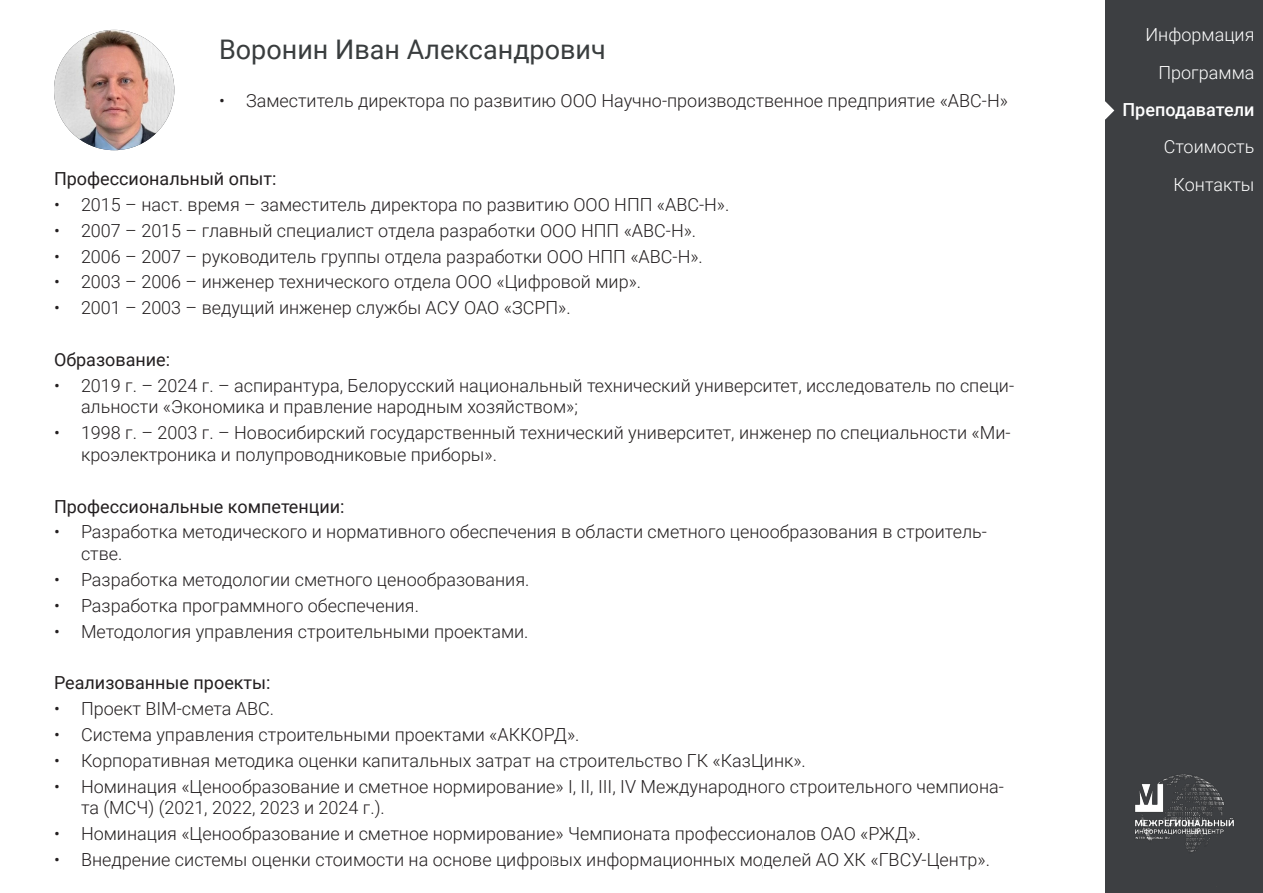
<style>
.page{position:relative;width:1263px;height:893px;background:#fff}
.page>*{position:absolute;margin:0;border:0;box-sizing:border-box;transform-origin:0 0}
.Стиль_абзаца_2{font:27px "Roboto";color:#393d3e}
.t1{font:300 18px/21.6px "Roboto";color:#231f20}
.Стиль_абзаца_2-2{font:18px "Roboto";color:#231f20}
.t2{font:300 18px/37.3px "Roboto";color:#fff;text-align:center}
.t3{font:500 18px "Roboto";color:#fff}
</style>
<div class="page">
<div style="left:1105px;top:0;width:158px;height:893px;background:#3d3f42"></div>
<svg style="left:1105px;top:101px;width:9px;height:19px"></svg>
<img style="left:1135px;top:774px;width:99px;height:78px">
<img style="left:1216px;top:836px;width:1px;height:16px">
<div style="left:552px;top:846px;width:212px;height:36px;border:1px solid #fff;border-radius:9px"></div>
<img style="left:54px;top:30px;width:120px;height:120px;border-radius:60px">
<p class="Стиль_абзаца_2" style="left:219px;top:31px;width:388px">Воронин Иван Александрович</p>
<p class="t1" style="left:219px;top:89px;width:790px">• Заместитель директора по развитию ООО Научно-производственное предприятие «АВС-Н»</p>
<p class="Стиль_абзаца_2-2" style="left:54px;top:166px;width:224px">Профессиональный опыт:</p>
<p class="t1" style="left:54px;top:193px;width:677px">• 2015 – наст. время – заместитель директора по развитию ООО НПП «АВС-Н».</p>
<p class="t1" style="left:54px;top:219px;width:644px">• 2007 – 2015 – главный специалист отдела разработки ООО НПП «АВС-Н».</p>
<p class="t1" style="left:54px;top:245px;width:650px">• 2006 – 2007 – руководитель группы отдела разработки ООО НПП «АВС-Н».</p>
<p class="t1" style="left:54px;top:271px;width:589px">• 2003 – 2006 – инженер технического отдела ООО «Цифровой мир».</p>
<p class="t1" style="left:54px;top:296px;width:518px">• 2001 – 2003 – ведущий инженер службы АСУ ОАО «ЗСРП».</p>
<p class="Стиль_абзаца_2-2" style="left:54px;top:347px;width:118px">Образование:</p>
<p class="t1" style="left:81px;top:374px;width:935px;text-indent:-27px">• 2019 г. – 2024 г. – аспирантура, Белорусский национальный технический университет, исследователь по специ&shy;альности «Экономика и правление народным хозяйством»;</p>
<p class="t1" style="left:81px;top:421px;width:931px;text-indent:-27px">• 1998 г. – 2003 г. – Новосибирский государственный технический университет, инженер по специальности «Ми&shy;кроэлектроника и полупроводниковые приборы».</p>
<p class="Стиль_абзаца_2-2" style="left:54px;top:494px;width:292px">Профессиональные компетенции:</p>
<p class="t1" style="left:81px;top:521px;width:907px;text-indent:-27px">• Разработка методического и нормативного обеспечения в области сметного ценообразования в строитель&shy;стве.</p>
<p class="t1" style="left:54px;top:568px;width:477px">• Разработка методологии сметного ценообразования.</p>
<p class="t1" style="left:54px;top:594px;width:366px">• Разработка программного обеспечения.</p>
<p class="t1" style="left:54px;top:620px;width:476px">• Методология управления строительными проектами.</p>
<p class="Стиль_абзаца_2-2" style="left:54px;top:670px;width:218px">Реализованные проекты:</p>
<p class="t1" style="left:54px;top:697px;width:222px">• Проект BIM-смета АВС.</p>
<p class="t1" style="left:54px;top:723px;width:527px">• Система управления строительными проектами «АККОРД».</p>
<p class="t1" style="left:54px;top:749px;width:753px">• Корпоративная методика оценки капитальных затрат на строительство ГК «КазЦинк».</p>
<p class="t1" style="left:81px;top:775px;width:924px;text-indent:-27px">• Номинация «Ценообразование и сметное нормирование» I, II, III, IV Международного строительного чемпиона&shy;та (МСЧ) (2021, 2022, 2023 и 2024 г.).</p>
<p class="t1" style="left:54px;top:822px;width:868px">• Номинация «Ценообразование и сметное нормирование» Чемпионата профессионалов ОАО «РЖД».</p>
<p class="t1" style="left:54px;top:848px;width:937px">• Внедрение системы оценки стоимости на основе цифровых информационных моделей АО ХК «ГВСУ-Центр».</p>
<p class="t2" style="left:1145px;top:15px;width:110px">Информация</p>
<p class="t2" style="left:1158px;top:53px;width:97px">Программа</p>
<p class="t3" style="left:1122px;top:97px;width:133px">Преподаватели</p>
<p class="t2" style="left:1164px;top:128px;width:92px">Стоимость<br>Контакты</p>
</div>
